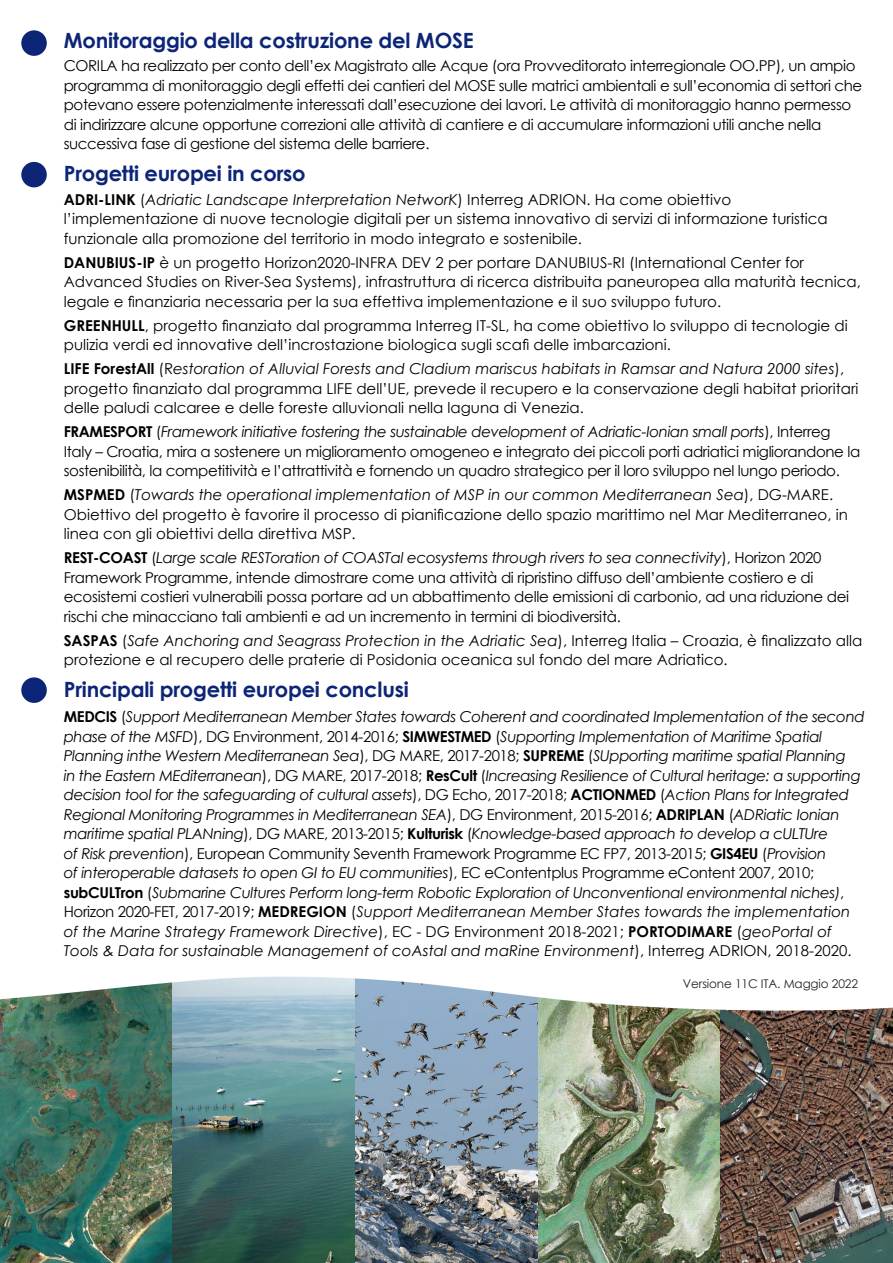
<style>
.page{position:relative;width:893px;height:1263px;background:#fff}
.page>*{position:absolute;margin:0;border:0;box-sizing:border-box;transform-origin:0 0}
.Sottotitolo_sezione{font:700 21px "Century Gothic";letter-spacing:-.01em;color:#0c2577}
.Sottotitolo_sezione-2{font:15px/19.5px "Century Gothic";color:#000}
.Sottotitolo_sezione-3{font:italic 15px/19.5px "Century Gothic";letter-spacing:-.025em;color:#000}
.Sottotitolo_sezione-4{font:15px/19.5px "Century Gothic";letter-spacing:-.025em;color:#000}
.Sottotitolo_sezione-5{font:15px/19.5px "Century Gothic";letter-spacing:-.02em;color:#000}
.Sottotitolo_sezione-6{font:12px "Century Gothic";letter-spacing:-.01em;color:#231f20}
.s1{font-weight:700}
.s2{font-style:italic}
.s3{font-weight:700;font-style:normal}
.s4{font-style:normal}
</style>
<div class="page">
<img style="left:0;top:1139px;width:893px;height:124px">
<img style="left:0;top:976px;width:893px;height:163px">
<div style="left:21px;top:30px;width:26px;height:26px;background:#0c2577;border-radius:50%"></div>
<div style="left:21px;top:162px;width:26px;height:25px;background:#0c2577;border-radius:50%"></div>
<div style="left:21px;top:677px;width:26px;height:26px;background:#0c2577;border-radius:50%"></div>
<div style="left:683px;top:979px;width:184px;height:20px;background:#fff"></div>
<p class="Sottotitolo_sezione" style="left:64px;top:25px;width:411px">Monitoraggio della costruzione del MOSE</p>
<p class="Sottotitolo_sezione-4" style="left:64px;top:56px;width:800px">CORILA ha realizzato per conto dell’ex Magistrato alle Acque (ora Provveditorato interregionale OO.PP), un ampio programma di monitoraggio degli effetti dei cantieri del MOSE sulle matrici ambientali e sull’economia di settori che potevano essere potenzialmente interessati dall’esecuzione dei lavori. Le attività di monitoraggio hanno permesso di indirizzare alcune opportune correzioni alle attività di cantiere e di accumulare informazioni utili anche nella successiva fase di gestione del sistema delle barriere.</p>
<p class="Sottotitolo_sezione" style="left:64px;top:157px;width:243px">Progetti europei in corso</p>
<p class="Sottotitolo_sezione-2" style="left:64px;top:189px;width:766px"><span class="s1">ADRI-LINK</span> (<span class="s2">Adriatic Landscape Interpretation NetworK</span>) Interreg ADRION. Ha come obiettivo l’implementazione di nuove tecnologie digitali per un sistema innovativo di servizi di informazione turistica funzionale alla promozione del territorio in modo integrato e sostenibile.</p>
<p class="Sottotitolo_sezione-2" style="left:64px;top:252px;width:799px"><span class="s1">DANUBIUS-IP</span> è un progetto Horizon2020-INFRA DEV 2 per portare DANUBIUS-RI (International Center for<br>Advanced Studies on River-Sea Systems), infrastruttura di ricerca distribuita paneuropea alla maturità tecnica, legale e finanziaria necessaria per la sua effettiva implementazione e il suo sviluppo futuro.</p>
<p class="Sottotitolo_sezione-2" style="left:64px;top:315px;width:785px"><span class="s1">GREENHULL</span>, progetto finanziato dal programma Interreg IT-SL, ha come obiettivo lo sviluppo di tecnologie di pulizia verdi ed innovative dell’incrostazione biologica sugli scafi delle imbarcazioni.</p>
<p class="Sottotitolo_sezione-2" style="left:64px;top:359px;width:796px"><span class="s1">LIFE ForestAll</span> (R<span class="s2">estoration of Alluvial Forests and Cladium mariscus habitats in Ramsar and Natura 2000 sites</span>), progetto finanziato dal programma LIFE dell’UE, prevede il recupero e la conservazione degli habitat prioritari delle paludi calcaree e delle foreste alluvionali nella laguna di Venezia.</p>
<p class="Sottotitolo_sezione-4" style="left:64px;top:422px;width:798px"><span class="s1">FRAMESPORT</span> (<span class="s2">Framework initiative fostering the sustainable development of Adriatic-Ionian small ports</span>), Interreg<br>Italy – Croatia, mira a sostenere un miglioramento omogeneo e integrato dei piccoli porti adriatici migliorandone la sostenibilità, la competitività e l’attrattività e fornendo un quadro strategico per il loro sviluppo nel lungo periodo.</p>
<p class="Sottotitolo_sezione-2" style="left:64px;top:485px;width:786px"><span class="s1">MSPMED</span> (<span class="s2">Towards the operational implementation of MSP in our common Mediterranean Sea</span>), DG-MARE.<br>Obiettivo del progetto è favorire il processo di pianificazione dello spazio marittimo nel Mar Mediterraneo, in linea con gli obiettivi della direttiva MSP.</p>
<p class="Sottotitolo_sezione-5" style="left:64px;top:548px;width:787px"><span class="s1">REST-COAST</span> (<span class="s2">Large scale RESToration of COASTal ecosystems through rivers to sea connectivity</span>), Horizon 2020<br>Framework Programme, intende dimostrare come una attività di ripristino diffuso dell’ambiente costiero e di ecosistemi costieri vulnerabili possa portare ad un abbattimento delle emissioni di carbonio, ad una riduzione dei rischi che minacciano tali ambienti e ad un incremento in termini di biodiversità.</p>
<p class="Sottotitolo_sezione-2" style="left:64px;top:630px;width:800px"><span class="s1">SASPAS</span> (<span class="s2">Safe Anchoring and Seagrass Protection in the Adriatic Sea</span>), Interreg Italia – Croazia, è finalizzato alla protezione e al recupero delle praterie di Posidonia oceanica sul fondo del mare Adriatico.</p>
<p class="Sottotitolo_sezione" style="left:64px;top:674px;width:347px">Principali progetti europei conclusi</p>
<p class="Sottotitolo_sezione-3" style="left:64px;top:707px;width:802px"><span class="s3">MEDCIS</span> <span class="s4">(</span>Support Mediterranean Member States towards Coherent and coordinated Implementation of the second phase of the MSFD<span class="s4">), DG Environment, 2014-2016;</span> <span class="s3">SIMWESTMED</span> <span class="s4">(</span>Supporting Implementation of Maritime Spatial Planning inthe Western Mediterranean Sea<span class="s4">), DG MARE, 2017-2018;</span> <span class="s3">SUPREME</span> <span class="s4">(</span>SUpporting maritime spatial Planning<br>in the Eastern MEditerranean<span class="s4">), DG MARE, 2017-2018;</span> <span class="s3">ResCult</span> <span class="s4">(</span>Increasing Resilience of Cultural heritage: a supporting decision tool for the safeguarding of cultural assets<span class="s4">), DG Echo, 2017-2018;</span> <span class="s3">ACTIONMED</span> <span class="s4">(</span>Action Plans for Integrated Regional Monitoring Programmes in Mediterranean SEA<span class="s4">), DG Environment, 2015-2016;</span> <span class="s3">ADRIPLAN</span> <span class="s4">(</span>ADRiatic Ionian maritime spatial PLANning<span class="s4">), DG MARE, 2013-2015;</span> <span class="s3">Kulturisk</span> <span class="s4">(</span>Knowledge-based approach to develop a cULTUre<br>of Risk prevention<span class="s4">), European Community Seventh Framework Programme EC FP7, 2013-2015;</span> <span class="s3">GIS4EU</span> <span class="s4">(</span>Provision<br>of interoperable datasets to open GI to EU communities<span class="s4">), EC eContentplus Programme eContent 2007, 2010; </span><span class="s3">subCULTron</span> <span class="s4">(</span>Submarine Cultures Perform long-term Robotic Exploration of Unconventional environmental niches)<span class="s4">, Horizon 2020-FET, 2017-2019;</span> <span class="s3">MEDREGION</span> <span class="s4">(</span>Support Mediterranean Member States towards the implementation of the Marine Strategy Framework Directive<span class="s4">), EC - DG Environment 2018-2021;</span> <span class="s3">PORTODIMARE</span> <span class="s4">(</span>geoPortal of Tools &amp; Data for sustainable Management of coAstal and maRine Environment<span class="s4">), Interreg ADRION, 2018-2020.</span></p>
<p class="Sottotitolo_sezione-6" style="left:683px;top:975px;width:177px">Versione 11C ITA. Maggio 2022</p>
</div>
